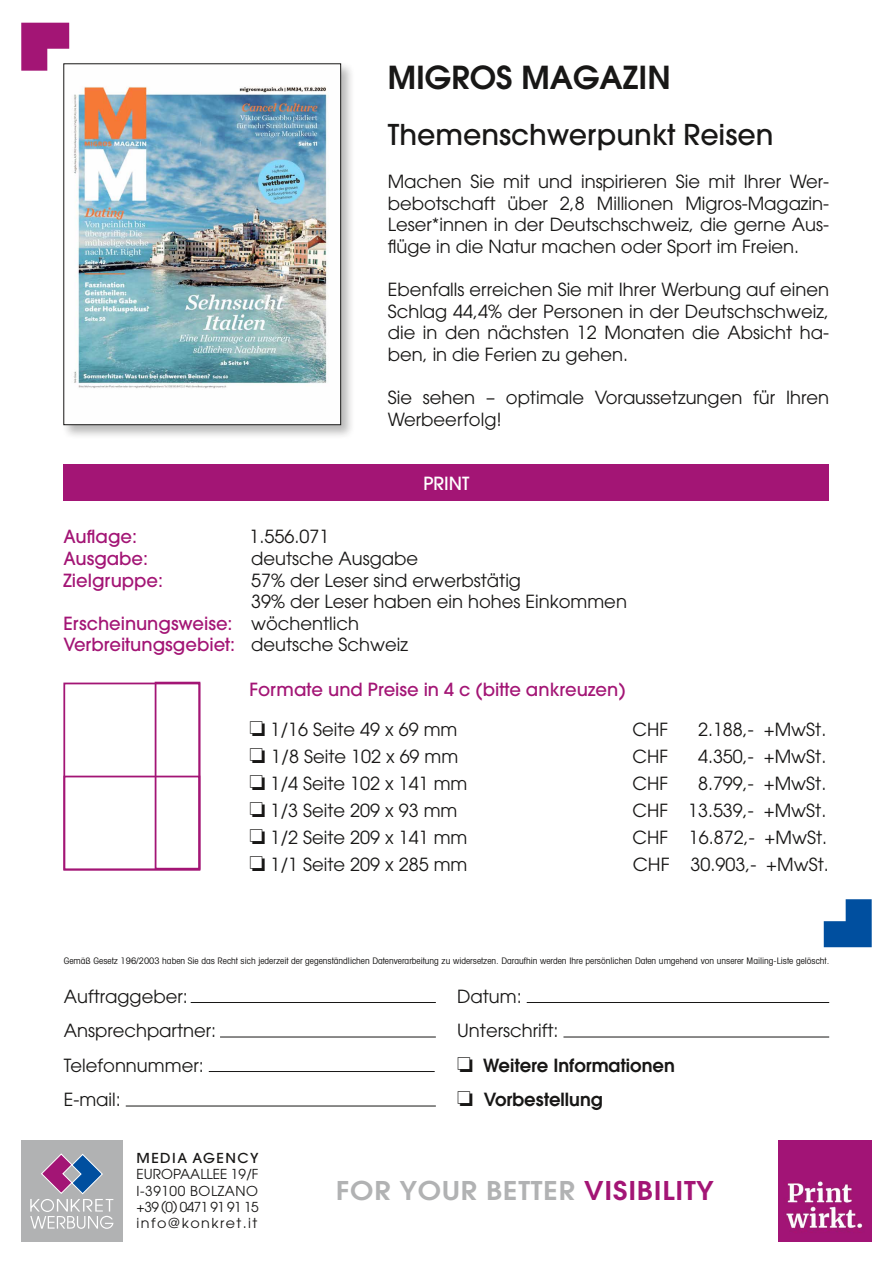
<style>
.page{position:relative;width:893px;height:1263px;background:#fff}
.page>*{position:absolute;margin:0;border:0;box-sizing:border-box;transform-origin:0 0}
.t1{font:600 31.5px "Avant Garde";color:#181716}
.t2{font:500 28.5px "Avant Garde";color:#181716}
.t3{font:600 25.65px "Avant Garde";letter-spacing:.03em;color:#b1b2b3;scale:1.08 1}
.t4{font:18px/21.6px "Avant Garde";color:#181716}
.t5{font:500 18px "Avant Garde";color:#a31575}
.t6{font:600 18px "Avant Garde";color:#181716}
.t7{font:18px "Avant Garde";color:#181716;scale:1.04 1}
.t8{font:500 18px "Avant Garde";color:#fff}
.t9{font:13.65px/16.4px "Avant Garde";letter-spacing:.04em;color:#181716;text-align:justify}
.t10{font:500 13.65px "Avant Garde";letter-spacing:.1em;color:#181716;scale:1.05 1}
.t11{font:condensed 9px "Avant Garde";color:#181716;scale:1.04 1}
.s1{font-weight:400;color:#181716}
.s2{color:#a31575}
</style>
<div class="page">
<div style="left:61px;top:61px;width:294px;height:378px;background:#181716;opacity:.3"></div>
<img style="left:65px;top:65px;width:274px;height:358px">
<div style="left:63px;top:63px;width:278px;height:362px;border:1px solid #181716"></div>
<div style="left:64px;top:464px;width:765px;height:37px;background:#a31575"></div>
<svg style="left:21px;top:23px;width:48px;height:48px"></svg>
<svg style="left:824px;top:899px;width:48px;height:48px"></svg>
<hr style="left:191px;top:1002px;width:245px;height:1px;background:#181716">
<hr style="left:220px;top:1037px;width:216px;height:1px;background:#181716">
<hr style="left:209px;top:1071px;width:226px;height:1px;background:#181716">
<hr style="left:126px;top:1106px;width:310px;height:1px;background:#181716">
<hr style="left:527px;top:1002px;width:302px;height:1px;background:#181716">
<hr style="left:563px;top:1037px;width:266px;height:1px;background:#181716">
<div style="left:63px;top:682px;width:137px;height:188px;border:2px solid #a31575"></div>
<div style="left:63px;top:776px;width:137px;height:94px;border:2px solid #a31575"></div>
<div style="left:155px;top:682px;width:45px;height:187px;border:2px solid #a31575"></div>
<img style="left:778px;top:1140px;width:94px;height:102px">
<div style="left:21px;top:1140px;width:101px;height:102px;background:#b1b2b3"></div>
<svg style="left:30px;top:1153px;width:83px;height:76px"></svg>
<h1 class="t1" style="left:388px;top:57px;width:284px">MIGROS MAGAZIN</h1>
<h2 class="t2" style="left:388px;top:117px;width:387px">Themenschwerpunkt Reisen</h2>
<p class="t4" style="left:388px;top:171px;width:443px;text-align:justify">Machen Sie mit und inspirieren Sie mit Ihrer Wer&shy;bebotschaft über 2,8 Millionen Migros-Magazin-Leser*innen in der Deutschschweiz, die gerne Aus&shy;flüge in die Natur machen oder Sport im Freien.</p>
<p class="t4" style="left:388px;top:279px;width:443px;text-align:justify">Ebenfalls erreichen Sie mit Ihrer Werbung auf einen Schlag 44,4% der Personen in der Deutschschweiz, die in den nächsten 12 Monaten die Absicht ha&shy;ben, in die Ferien zu gehen.</p>
<p class="t4" style="left:388px;top:387px;width:443px">Sie sehen – optimale Voraussetzungen für Ihren<br>Werbeerfolg!</p>
<p class="t8" style="left:423px;top:472px;width:47px">PRINT</p>
<p class="t5" style="left:64px;top:526px;width:75px">Auflage:</p>
<p class="t4" style="left:250px;top:526px;width:81px">1.556.071</p>
<p class="t5" style="left:64px;top:547px;width:86px">Ausgabe:</p>
<p class="t4" style="left:251px;top:548px;width:169px">deutsche Ausgabe</p>
<p class="t5" style="left:64px;top:569px;width:101px">Zielgruppe:</p>
<p class="t4" style="left:251px;top:569px;width:271px">57% der Leser sind erwerbstätig</p>
<p class="t4" style="left:251px;top:591px;width:377px">39% der Leser haben ein hohes Einkommen</p>
<p class="t5" style="left:64px;top:612px;width:297px">Erscheinungsweise: <span class="s1">wöchentlich</span></p>
<p class="t5" style="left:64px;top:634px;width:346px">Verbreitungsgebiet: <span class="s1">deutsche Schweiz</span></p>
<p class="t5" style="left:249px;top:678px;width:378px">Formate und Preise in 4 c (bitte ankreuzen)</p>
<p class="t4" style="left:249px;top:718px;width:210px">□ 1/16 Seite 49 x 69 mm</p>
<p class="t4" style="left:632px;top:718px;width:37px">CHF</p>
<p class="t4" style="left:698px;top:718px;width:130px">2.188,- +MwSt.</p>
<p class="t4" style="left:249px;top:745px;width:210px">□ 1/8 Seite 102 x 69 mm</p>
<p class="t4" style="left:632px;top:745px;width:37px">CHF</p>
<p class="t4" style="left:698px;top:745px;width:130px">4.350,- +MwSt.</p>
<p class="t4" style="left:249px;top:772px;width:220px">□ 1/4 Seite 102 x 141 mm</p>
<p class="t4" style="left:632px;top:772px;width:37px">CHF</p>
<p class="t4" style="left:698px;top:772px;width:130px">8.799,- +MwSt.</p>
<p class="t4" style="left:249px;top:799px;width:210px">□ 1/3 Seite 209 x 93 mm</p>
<p class="t4" style="left:632px;top:799px;width:195px">CHF 13.539,- +MwSt.</p>
<p class="t4" style="left:249px;top:826px;width:220px">□ 1/2 Seite 209 x 141 mm</p>
<p class="t4" style="left:632px;top:826px;width:196px">CHF 16.872,- +MwSt.</p>
<p class="t4" style="left:249px;top:853px;width:220px">□ 1/1 Seite 209 x 285 mm</p>
<p class="t7" style="left:633px;top:853px;width:190px">CHF 30.903,- +MwSt.</p>
<p class="t11" style="left:64px;top:955px;width:738px">Gemäß Gesetz 196/2003 haben Sie das Recht sich jederzeit der gegenständlichen Datenverarbeitung zu widersetzen. Daraufhin werden Ihre persönlichen Daten umgehend von unserer Mailing-Liste gelöscht.</p>
<p class="t4" style="left:64px;top:979px;width:154px;line-height:34.5px">Auftraggeber:<br>Ansprechpartner:<br>Telefonnummer:<br>E-mail:</p>
<p class="t4" style="left:457px;top:979px;width:103px;line-height:34.5px">Datum:<br>Unterschrift:</p>
<p class="t6" style="left:457px;top:1053px;width:219px">□ Weitere Informationen</p>
<p class="t6" style="left:457px;top:1088px;width:147px">□ Vorbestellung</p>
<p class="t10" style="left:137px;top:1149px;width:118px">MEDIA AGENCY</p>
<p class="t9" style="left:137px;top:1166px;width:124px">EUROPAALLEE 19/F I-39100 BOLZANO +39 (0) 0471 91 91 15 info@konkret.it</p>
<h3 class="t3" style="left:336px;top:1174px;width:351px">FOR YOUR BETTER <span class="s2">VISIBILITY</span></h3>
</div>
